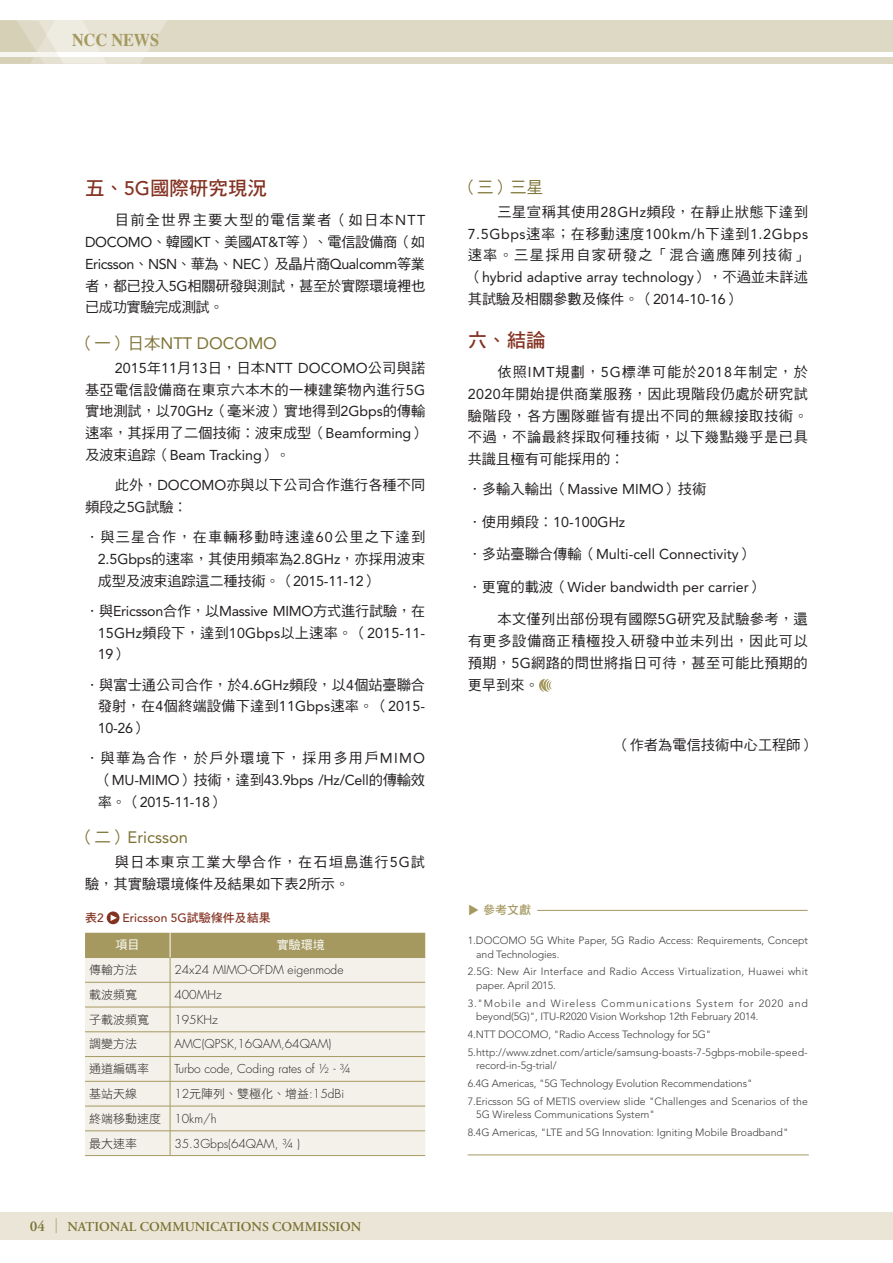
<style>
.page{position:relative;width:893px;height:1263px;background:#fff}
.page>*{position:absolute;margin:0;border:0;box-sizing:border-box;transform-origin:0 0}
.t1{font:19.5px "DF Hei Std W7";color:#843222}
.t2{font:700 18px "Times";color:#a59960;scale:.9 1}
.t3{font:16.5px "Avenir LT Std";color:#7d7234}
.t4{font:16.5px "DF Hei Std W5";color:#7d7234}
.t5{font:14.25px/21.8px "DF Hei Std W5";letter-spacing:.025em;color:#231f20;text-align:justify}
.t6{font:14.25px/21.8px "Avenir LT Std";color:#231f20;text-align:justify}
.t7{font:14.25px/21.8px "DF Hei Std W5";color:#231f20;text-align:right}
.t8{font:14.25px/21.8px "DF Hei Std W5";letter-spacing:.095em;color:#231f20;text-align:right}
.t9{font:14.25px "DF Hei Std W5";letter-spacing:.09em;color:#231f20}
.t10{font:14.25px/21.8px "DF Hei Std W5";letter-spacing:.07em;color:#231f20}
.t11{font:14.25px/21.8px "DF Hei Std W5";letter-spacing:-.02em;color:#231f20}
.t12{font:14.25px "Avenir LT Std";letter-spacing:-.03em;color:#231f20}
.t13{font:14.25px "Avenir LT Std";letter-spacing:.04em;color:#231f20}
.t14{font:14.25px/21.8px "DF Hei Std W5";letter-spacing:-.005em;color:#231f20}
.t15{font:600 13.5px "Adobe Garamond Pro";color:#7d7234}
.t16{font:300 12px "Futura Std";color:#231f20}
.t17{font:12px/24.8px "DF Hei Std W3";color:#231f20}
.t18{font:500 12px "Avenir LT Std";color:#843222}
.t19{font:12px "DF Hei Std W5";color:#fff}
.t20{font:12px "DF Hei Std W7";color:#a59960}
.t21{font:12px "DF Hei Std W7";color:#843222}
.t22{font:300 10.5px/17.7px "Avenir LT Std";color:#3e3e3f}
.t23{font:300 10.5px/13.5px "Avenir LT Std";letter-spacing:.07em;color:#3e3e3f}
.t24{font:300 10.5px/13.5px "Avenir LT Std";letter-spacing:.02em;color:#3e3e3f}
.s1{font-family:"Avenir LT Std";font-weight:500}
.s2{font-family:"Avenir LT Std"}
.s3{font-family:"DF Hei Std W5"}
.s4{font-family:"DF Hei Std W7";font-weight:400}
.s5{font-family:"Futura Std";font-weight:300}
.s6{font-size:15px}
.s7{font-family:"DF Ming Std W7";font-weight:400;font-size:15px}
</style>
<div class="page">
<div style="left:0;top:21px;width:893px;height:43px;background:#ded9c4"></div>
<div style="left:0;top:52px;width:893px;height:5px;background:#fff"></div>
<svg style="left:0;top:20px;width:190px;height:44px"></svg>
<div style="left:0;top:1212px;width:893px;height:27px;background:#eae5d6"></div>
<svg style="left:107px;top:911px;width:12px;height:13px"></svg>
<hr style="left:85px;top:1155px;width:85px;height:1px;background:#a59960">
<hr style="left:170px;top:1155px;width:255px;height:1px;background:#a59960">
<svg style="left:85px;top:933px;width:340px;height:222px;background:#e8e4d5"></svg>
<svg style="left:539px;top:679px;width:13px;height:13px"></svg>
<hr style="left:468px;top:1155px;width:341px;height:1px;background:#a59960">
<hr style="left:537px;top:910px;width:271px;height:1px;background:#a59960">
<h2 class="t2" style="left:72px;top:22px;width:98px">NCC NEWS</h2>
<h1 class="t1" style="left:85px;top:178px;width:184px">五、<span class="s1">5G</span>國際研究現況</h1>
<h3 class="t8" style="left:85px;top:209px;width:342px">目前全世界主要大型的電信業者（如日本<span class="s2">NTT<br>DOCOMO</span>、韓國<span class="s2">KT</span>、美國<span class="s2">AT&amp;T</span>等）、電信設備商（如</h3>
<h3 class="t12" style="left:85px;top:256px;width:342px">Ericsson<span class="s3">、</span>NSN<span class="s3">、華為、</span>NEC<span class="s3">）及晶片商</span>Qualcomm<span class="s3">等業</span></h3>
<h3 class="t11" style="left:85px;top:274px;width:342px">者，都已投入<span class="s2">5G</span>相關研發與測試，甚至於實際環境裡也已成功實驗完成測試。</h3>
<h3 class="t3" style="left:78px;top:333px;width:201px"><span class="s3">（一）日本</span>NTT DOCOMO</h3>
<h3 class="t6" style="left:115px;top:357px;width:312px">2015<span class="s3">年</span>11<span class="s3">月</span>13<span class="s3">日，日本</span>NTT DOCOMO<span class="s3">公司與諾</span></h3>
<h3 class="t5" style="left:85px;top:378px;width:342px">基亞電信設備商在東京六本木的一棟建築物內進行<span class="s2">5G</span>實地測試，以<span class="s2">70GHz</span>（毫米波）實地得到<span class="s2">2Gbps</span>的傳輸速率，其採用了二個技術︰波束成型（<span class="s2">Beamforming</span>）</h3>
<h3 class="t6" style="left:85px;top:444px;width:206px"><span class="s3">及波束追踪（</span>Beam Tracking<span class="s3">）。</span></h3>
<h3 class="t14" style="left:85px;top:474px;width:342px;text-indent:30px">此外，<span class="s2">DOCOMO</span>亦與以下公司合作進行各種不同頻段之<span class="s2">5G</span>試驗︰</h3>
<h3 class="t5" style="left:98px;top:526px;width:329px;text-indent:-13px">．與三星合作，在車輛移動時速達<span class="s2">60</span>公里之下達到<span class="s2">2.5Gbps</span>的速率，其使用頻率為<span class="s2">2.8GHz</span>，亦採用波束成型及波束追踪這二種技術。（<span class="s2">2015-11-12</span>）</h3>
<h3 class="t6" style="left:98px;top:600px;width:329px;text-indent:-13px"><span class="s3">．與</span>Ericsson<span class="s3">合作，以</span>Massive MIMO<span class="s3">方式進行試驗，在</span>15GHz<span class="s3">頻段下，達到</span>10Gbps<span class="s3">以上速率。（</span>2015-11- 19<span class="s3">）</span></h3>
<h3 class="t7" style="left:85px;top:673px;width:342px">．與富士通公司合作，於<span class="s2">4.6GHz</span>頻段，以<span class="s2">4</span>個站臺聯合發射，在<span class="s2">4</span>個終端設備下達到<span class="s2">11Gbps</span>速率。（<span class="s2">2015-</span></h3>
<h3 class="t6" style="left:98px;top:717px;width:51px">10-26<span class="s3">）</span></h3>
<h3 class="t9" style="left:85px;top:750px;width:342px">．與華為合作，於戶外環境下，採用多用戶<span class="s2">MIMO</span></h3>
<h3 class="t6" style="left:98px;top:769px;width:329px"><span class="s3">（</span>MU-MIMO<span class="s3">）技術，達到</span>43.9bps /Hz/Cell<span class="s3">的傳輸效率。（</span>2015-11-18<span class="s3">）</span></h3>
<h3 class="t3" style="left:78px;top:828px;width:112px"><span class="s3">（二）</span>Ericsson</h3>
<h3 class="t10" style="left:85px;top:851px;width:342px;text-indent:30px">與日本東京工業大學合作，在石垣島進行<span class="s2">5G</span>試驗，其實驗環境條件及結果如下表<span class="s2">2</span>所示。</h3>
<p class="t21" style="left:85px;top:911px;width:20px">表<span class="s1">2</span></p>
<p class="t18" style="left:122px;top:911px;width:150px">Ericsson 5G<span class="s4">試驗條件及結果</span></p>
<p class="t19" style="left:116px;top:939px;width:25px">項目</p>
<p class="t19" style="left:277px;top:939px;width:49px">實驗環境</p>
<p class="t17" style="left:89px;top:957px;width:49px">傳輸方法</p>
<p class="t16" style="left:174px;top:962px;width:171px">24x24 MIMO-OFDM eigenmode</p>
<p class="t17" style="left:89px;top:982px;width:49px">載波頻寬</p>
<p class="t16" style="left:174px;top:987px;width:49px">400MHz</p>
<p class="t17" style="left:89px;top:1007px;width:61px">子載波頻寬</p>
<p class="t16" style="left:174px;top:1012px;width:45px">195KHz</p>
<p class="t17" style="left:89px;top:1031px;width:49px">調變方法</p>
<p class="t16" style="left:174px;top:1037px;width:158px">AMC(QPSK,16QAM,64QAM)</p>
<p class="t17" style="left:89px;top:1056px;width:61px">通道編碼率</p>
<p class="t16" style="left:174px;top:1061px;width:178px">Turbo code, Coding rates of ½ - ¾</p>
<p class="t17" style="left:89px;top:1081px;width:49px">基站天線</p>
<p class="t17" style="left:89px;top:1081px;width:256px;text-indent:85px"><span class="s5">12</span>元陣列、雙極化、增益<span class="s5">:15dBi</span>終端移動速度 <span class="s5">10km/h<br></span>最大速率</p>
<p class="t16" style="left:174px;top:1136px;width:127px">35.3Gbps(64QAM, ¾ )</p>
<p class="t15" style="left:30px;top:1219px;width:333px"><span class="s6">04</span> <span class="s7">│</span> NATIONAL COMMUNICATIONS COMMISSION</p>
<h3 class="t4" style="left:460px;top:178px;width:84px">（三）三星</h3>
<h3 class="t5" style="left:497px;top:201px;width:312px">三星宣稱其使用<span class="s2">28GHz</span>頻段，在靜止狀態下達到</h3>
<h3 class="t13" style="left:468px;top:225px;width:342px">7.5Gbps<span class="s3">速率；在移動速度</span>100km/h<span class="s3">下達到</span>1.2Gbps</h3>
<h3 class="t9" style="left:468px;top:248px;width:342px">速率。三星採用自家研發之「混合適應陣列技術」</h3>
<h3 class="t6" style="left:468px;top:266px;width:342px"><span class="s3">（</span>hybrid adaptive array technology<span class="s3">），不過並未詳述</span></h3>
<h3 class="t7" style="left:468px;top:288px;width:274px">其試驗及相關參數及條件。（<span class="s2">2014-10-16</span>）</h3>
<h1 class="t1" style="left:468px;top:330px;width:79px">六、結論</h1>
<h3 class="t5" style="left:468px;top:361px;width:342px;text-indent:30px">依照<span class="s2">IMT</span>規劃，<span class="s2">5G</span>標準可能於<span class="s2">2018</span>年制定，於<span class="s2">2020</span>年開始提供商業服務，因此現階段仍處於研究試驗階段，各方團隊雖皆有提出不同的無線接取技術。不過，不論最終採取何種技術，以下幾點幾乎是已具共識且極有可能採用的︰</h3>
<h3 class="t6" style="left:468px;top:479px;width:240px"><span class="s3">．多輸入輸出（</span>Massive MIMO<span class="s3">）技術</span></h3>
<h3 class="t6" style="left:468px;top:511px;width:159px"><span class="s3">．使用頻段︰</span>10-100GHz</h3>
<h3 class="t6" style="left:468px;top:544px;width:287px"><span class="s3">．多站臺聯合傳輸（</span>Multi-cell Connectivity<span class="s3">）</span></h3>
<h3 class="t6" style="left:468px;top:576px;width:297px"><span class="s3">．更寬的載波（</span>Wider bandwidth per carrier<span class="s3">）</span></h3>
<h3 class="t5" style="left:468px;top:608px;width:342px;text-indent:30px">本文僅列出部份現有國際<span class="s2">5G</span>研究及試驗參考，還有更多設備商正積極投入研發中並未列出，因此可以預期，<span class="s2">5G</span>網路的問世將指日可待，甚至可能比預期的更早到來。</h3>
<h3 class="t7" style="left:615px;top:734px;width:201px">（作者為電信技術中心工程師）</h3>
<p class="t20" style="left:480px;top:904px;width:13px;rotate:90deg">▲</p>
<p class="t20" style="left:483px;top:903px;width:49px">參考文獻</p>
<p class="t22" style="left:476px;top:934px;width:333px;line-height:13.5px;text-indent:-9px">1.DOCOMO 5G White Paper, 5G Radio Access: Requirements, Concept and Technologies.</p>
<p class="t24" style="left:476px;top:965px;width:333px;text-indent:-9px">2.5G: New Air Interface and Radio Access Virtualization, Huawei whit paper. April 2015.</p>
<p class="t23" style="left:476px;top:996px;width:333px;text-indent:-9px">3."Mobile and Wireless Communications System for 2020 and beyond(5G)", ITU-R2020 Vision Workshop 12th February 2014.</p>
<p class="t22" style="left:468px;top:1025px;width:341px">4.NTT DOCOMO, "Radio Access Technology for 5G"<br>5.http://www.zdnet.com/article/samsung-boasts-7-5gbps-mobile-speed-</p>
<p class="t22" style="left:468px;top:1057px;width:342px;text-indent:9px">record-in-5g-trial/<br>6.4G Americas, "5G Technology Evolution Recommendations"<br>7.Ericsson 5G of METIS overview slide "Challenges and Scenarios of the</p>
<p class="t22" style="left:468px;top:1106px;width:322px;text-indent:9px">5G Wireless Communications System"<br>8.4G Americas, "LTE and 5G Innovation: Igniting Mobile Broadband"</p>
</div>
